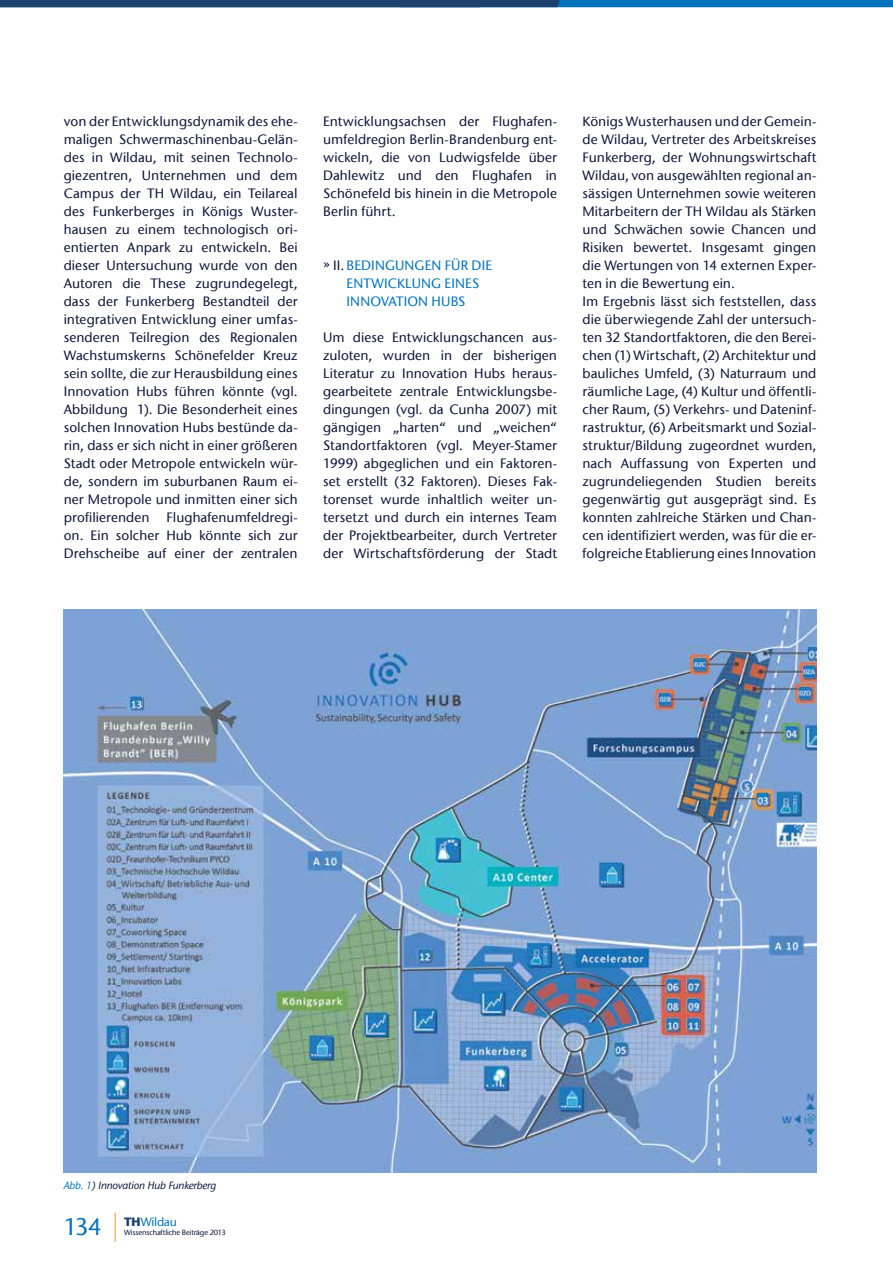
<style>
.page{position:relative;width:893px;height:1263px;background:#fff}
.page>*{position:absolute;margin:0;border:0;box-sizing:border-box;transform-origin:0 0}
.t1{font:500 13.5px/18px "ITC Stone Sans Com";letter-spacing:.005em;color:#0b1339;text-align:justify}
.t2{font:500 13.5px "ITC Stone Sans Com";letter-spacing:.01em;color:#0072bc}
.t3{font:500 12px "ITC Stone Sans Com";letter-spacing:-.02em;color:#0072bc}
.t4{font:italic 500 10.5px "ITC Stone Sans Com";letter-spacing:-.02em;color:#0b1339}
.t5{font:500 7.5px "ITC Stone Sans Com";letter-spacing:-.02em;color:#0b1339}
.s1{color:#0b1339}
.s2{color:#0072bc}
.s3{font-size:24px}
.s4{font-weight:700;color:#1c416e}
</style>
<div class="page">
<svg style="left:115px;top:1213px;width:1px;height:29px"></svg>
<svg style="left:0;top:0;width:893px;height:7px;background:#11538b"></svg>
<img style="left:64px;top:610px;width:752px;height:562px">
<p class="t1" style="left:64px;top:112px;width:236px">von der Entwicklungsdynamik des ehe&shy;maligen Schwermaschinenbau-Gelän&shy;des in Wildau, mit seinen Technolo&shy;giezentren, Unternehmen und dem Campus der TH Wildau, ein Teilareal des Funkerberges in Königs Wuster&shy;hausen zu einem technologisch ori&shy;entierten Anpark zu entwickeln. Bei dieser Untersuchung wurde von den Autoren die These zugrundegelegt, dass der Funkerberg Bestandteil der integrativen Entwicklung einer umfas&shy;senderen Teilregion des Regionalen Wachstumskerns Schönefelder Kreuz sein sollte, die zur Herausbildung eines Innovation Hubs führen könnte (vgl.<br>Abbildung 1). Die Besonderheit eines solchen Innovation Hubs bestünde da&shy;rin, dass er sich nicht in einer größeren Stadt oder Metropole entwickeln wür&shy;de, sondern im suburbanen Raum ei&shy;ner Metropole und inmitten einer sich profilierenden</p>
<p class="t1" style="left:64px;top:508px;width:236px;text-indent:103px">Flughafenumfeldregi&shy;on. Ein solcher Hub könnte sich zur Drehscheibe auf einer der zentralen</p>
<p class="t1" style="left:323px;top:112px;width:236px">Entwicklungsachsen der Flughafen&shy;umfeldregion Berlin-Brandenburg ent&shy;wickeln, die von Ludwigsfelde über Dahlewitz und den Flughafen in Schönefeld bis hinein in die Metropole Berlin führt.</p>
<p class="t2" style="left:323px;top:257px;width:170px"><span class="s1">» II.</span> Bedingungen für die</p>
<p class="t2" style="left:323px;top:275px;width:158px">Entwi cklung ei nes</p>
<p class="t2" style="left:347px;top:293px;width:120px">Innovation Hubs</p>
<p class="t1" style="left:323px;top:328px;width:236px">Um diese Entwicklungschancen aus&shy;zuloten, wurden in der bisherigen Literatur zu Innovation Hubs heraus&shy;gearbeitete zentrale Entwicklungsbe&shy;dingungen (vgl. da Cunha 2007) mit gängigen „harten“ und „weichen“ Standortfaktoren (vgl. Meyer-Stamer 1999) abgeglichen und ein Faktoren&shy;set erstellt (32 Faktoren). Dieses Fak&shy;torenset wurde inhaltlich weiter un&shy;tersetzt und durch ein internes Team der Projektbearbeiter, durch Vertreter der Wirtschaftsförderung der Stadt</p>
<p class="t1" style="left:582px;top:112px;width:236px;text-align:left">Königs Wusterhausen und der Gemein&shy;de Wildau, Vertreter des Arbeitskreises Funkerberg, der Wohnungswirtschaft Wildau, von ausgewählten regional an&shy;sässigen Unternehmen sowie weiteren Mitarbeitern der TH Wildau als Stärken und Schwächen sowie Chancen und Risiken bewertet. Insgesamt gingen die Wertungen von 14 externen Exper&shy;ten in die Bewertung ein.<br>Im Ergebnis lässt sich feststellen, dass die überwiegende Zahl der untersuch&shy;ten 32 Standortfaktoren, die den Berei&shy;chen (1) Wirtschaft, (2) Architektur und bauliches Umfeld, (3) Naturraum und räumliche Lage, (4) Kultur und öffentli&shy;cher Raum, (5) Verkehrs- und Dateninf&shy;rastruktur, (6) Arbeitsmarkt und Sozial&shy;struktur/Bildung zugeordnet wurden, nach Auffassung von Experten und zugrundeliegenden Studien bereits gegenwärtig gut ausgeprägt sind. Es konnten zahlreiche Stärken und Chan&shy;cen identifiziert werden, was für die er&shy;folgreiche Etablierung eines Innovation</p>
<p class="t4" style="left:64px;top:1179px;width:154px"><span class="s2">Abb. 1</span>) Innovation Hub Funkerberg</p>
<p class="t3" style="left:64px;top:1215px;width:115px"><span class="s3">134</span> <span class="s4">TH</span>Wildau</p>
<p class="t5" style="left:124px;top:1228px;width:103px">Wissenschaftliche Beiträge 2013</p>
</div>
